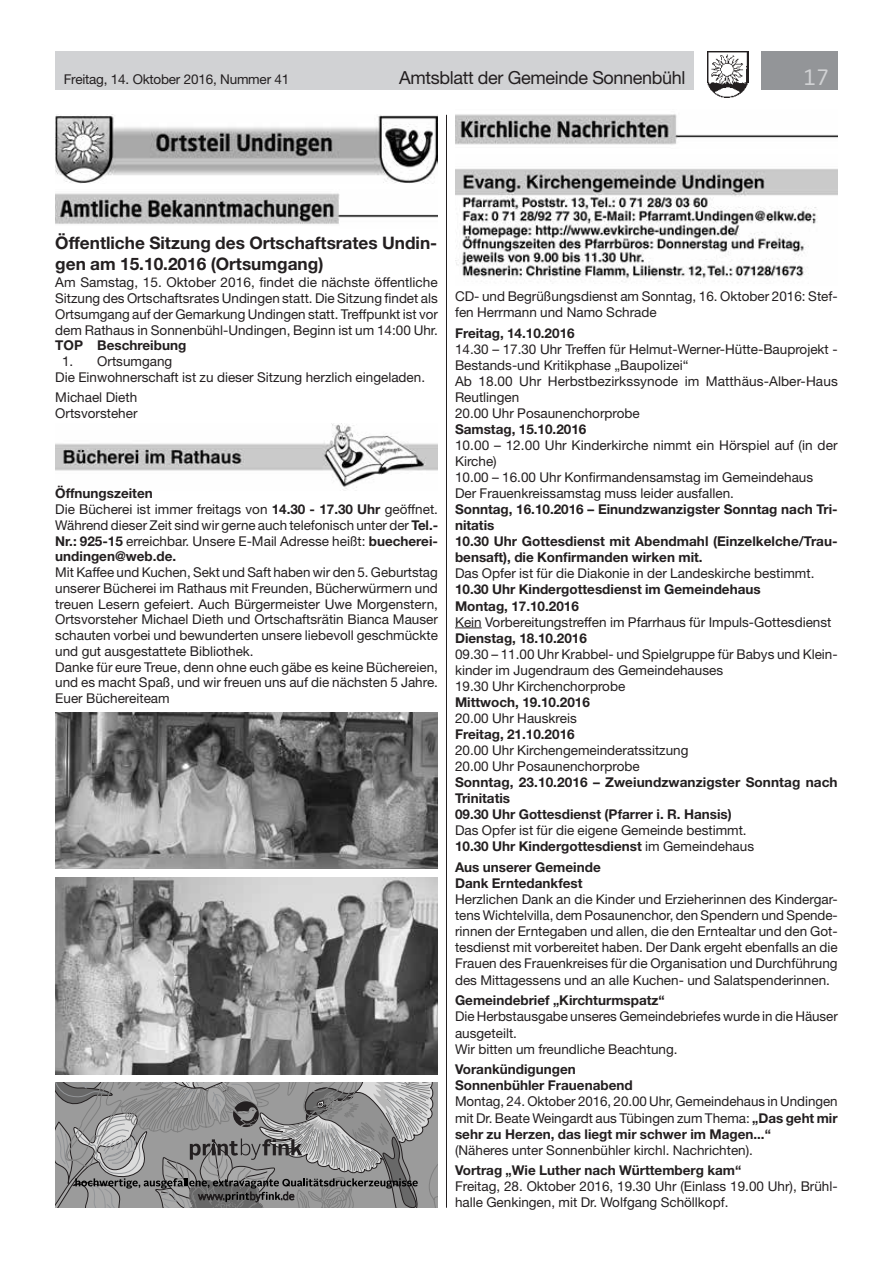
<style>
.page{position:relative;width:893px;height:1263px;background:#fff}
.page>*{position:absolute;margin:0;border:0;box-sizing:border-box;transform-origin:0 0}
.t1{font:21px "Neo Sans Std";color:#d1d2d4}
.t2{font:18px "Helvetica Neue LT Std";letter-spacing:-.02em;color:#231f20}
.t3{font:700 17.25px/20.5px "Helvetica Neue LT Std";color:#231f20}
.t4{font:13.5px/15.8px "Helvetica Neue LT Std";color:#231f20}
.t5{font:700 13.5px/16px "Helvetica Neue LT Std";color:#231f20}
.s1{font-weight:700}
</style>
<div class="page">
<div style="left:55px;top:51px;width:639px;height:38px;background:#d1d2d4"></div>
<div style="left:761px;top:51px;width:77px;height:38px;background:#939598"></div>
<img style="left:707px;top:51px;width:41px;height:47px">
<img style="left:55px;top:115px;width:383px;height:69px">
<img style="left:55px;top:193px;width:383px;height:31px">
<img style="left:55px;top:423px;width:383px;height:68px">
<img style="left:55px;top:713px;width:383px;height:155px">
<img style="left:55px;top:878px;width:383px;height:196px">
<svg style="left:455px;top:627px;width:27px;height:1px"></svg>
<img style="left:455px;top:114px;width:383px;height:31px">
<img style="left:455px;top:169px;width:383px;height:115px">
<hr style="left:446px;top:115px;width:1px;height:1093px;background:#231f20">
<svg style="left:55px;top:1082px;width:383px;height:126px;background:#8f8e8f"></svg>
<p class="t4" style="left:64px;top:71px;width:227px">Freitag, 14. Oktober 2016, Nummer 41</p>
<h2 class="t2" style="left:399px;top:67px;width:288px">Amtsblatt der Gemeinde Sonnenbühl</h2>
<h1 class="t1" style="left:804px;top:64px;width:27px">17</h1>
<p class="t3" style="left:55px;top:232px;width:384px">Öffentliche Sitzung des Ortschaftsrates Undin&shy;gen am 15.10.2016 (Ortsumgang)</p>
<p class="t4" style="left:55px;top:275px;width:384px;text-align:justify">Am Samstag, 15. Oktober 2016, findet die nächste öffentliche Sitzung des Ortschaftsrates Undingen statt. Die Sitzung findet als Ortsumgang auf der Gemarkung Undingen statt. Treffpunkt ist vor dem Rathaus in Sonnenbühl-Undingen, Beginn ist um 14:00 Uhr.</p>
<p class="t5" style="left:55px;top:337px;width:133px">TOP Beschreibung</p>
<p class="t4" style="left:55px;top:353px;width:371px;text-indent:7px">1. Ortsumgang<br>Die Einwohnerschaft ist zu dieser Sitzung herzlich eingeladen.</p>
<p class="t4" style="left:55px;top:389px;width:84px">Michael Dieth<br>Ortsvorsteher</p>
<p class="t4" style="left:55px;top:486px;width:384px"><span class="s1">Öffnungszeiten<br></span>Die Bücherei ist immer freitags von <span class="s1">14.30 - 17.30 Uhr</span> geöffnet.<br>Während dieser Zeit sind wir gerne auch telefonisch unter der <span class="s1">Tel.- Nr.: 925-15</span> erreichbar. Unsere E-Mail Adresse heißt: <span class="s1">buecherei&shy;undingen@web.de.</span></p>
<p class="t4" style="left:55px;top:564px;width:384px">Mit Kaffee und Kuchen, Sekt und Saft haben wir den 5. Geburtstag unserer Bücherei im Rathaus mit Freunden, Bücherwürmern und treuen Lesern gefeiert. Auch Bürgermeister Uwe Morgenstern, Ortsvorsteher Michael Dieth und Ortschaftsrätin Bianca Mauser schauten vorbei und bewunderten unsere liebevoll geschmückte und gut ausgestattete Bibliothek.<br>Danke für eure Treue, denn ohne euch gäbe es keine Büchereien, und es macht Spaß, und wir freuen uns auf die nächsten 5 Jahre.<br>Euer Büchereiteam</p>
<p class="t4" style="left:455px;top:288px;width:384px">CD- und Begrüßungsdienst am Sonntag, 16. Oktober 2016: Stef&shy;fen Herrmann und Namo Schrade</p>
<p class="t5" style="left:455px;top:324px;width:121px">Freitag, 14.10.2016</p>
<p class="t4" style="left:455px;top:341px;width:384px">14.30 – 17.30 Uhr Treffen für Helmut-Werner-Hütte-Bauprojekt - Bestands-und Kritikphase „Baupolizei“<br>Ab 18.00 Uhr Herbstbezirkssynode im Matthäus-Alber-Haus Reutlingen<br>20.00 Uhr Posaunenchorprobe</p>
<p class="t5" style="left:455px;top:421px;width:133px">Samstag, 15.10.2016</p>
<p class="t4" style="left:455px;top:437px;width:384px">10.00 – 12.00 Uhr Kinderkirche nimmt ein Hörspiel auf (in der Kirche)<br>10.00 – 16.00 Uhr Konfirmandensamstag im Gemeindehaus Der Frauenkreissamstag muss leider ausfallen.</p>
<p class="t5" style="left:455px;top:501px;width:384px">Sonntag, 16.10.2016 – Einundzwanzigster Sonntag nach Tri&shy;nitatis<br>10.30 Uhr Gottesdienst mit Abendmahl (Einzelkelche/Trau&shy;bensaft), die Konfirmanden wirken mit.</p>
<p class="t4" style="left:455px;top:565px;width:361px">Das Opfer ist für die Diakonie in der Landeskirche bestimmt.</p>
<p class="t5" style="left:455px;top:581px;width:307px">10.30 Uhr Kindergottesdienst im Gemeindehaus<br>Montag, 17.10.2016</p>
<p class="t4" style="left:455px;top:614px;width:378px">Kein Vorbereitungstreffen im Pfarrhaus für Impuls-Gottesdienst</p>
<p class="t5" style="left:455px;top:629px;width:133px">Dienstag, 18.10.2016</p>
<p class="t4" style="left:455px;top:646px;width:384px">09.30 – 11.00 Uhr Krabbel- und Spielgruppe für Babys und Klein&shy;kinder im Jugendraum des Gemeindehauses<br>19.30 Uhr Kirchenchorprobe</p>
<p class="t5" style="left:455px;top:694px;width:136px">Mittwoch, 19.10.2016</p>
<p class="t4" style="left:455px;top:710px;width:123px">20.00 Uhr Hauskreis</p>
<p class="t5" style="left:455px;top:726px;width:121px">Freitag, 21.10.2016</p>
<p class="t4" style="left:455px;top:742px;width:235px">20.00 Uhr Kirchengemeinderatssitzung<br>20.00 Uhr Posaunenchorprobe</p>
<p class="t5" style="left:455px;top:774px;width:384px">Sonntag, 23.10.2016 – Zweiundzwanzigster Sonntag nach<br>Trinitatis<br>09.30 Uhr Gottesdienst (Pfarrer i. R. Hansis)</p>
<p class="t4" style="left:455px;top:822px;width:301px">Das Opfer ist für die eigene Gemeinde bestimmt.<br><span class="s1">10.30 Uhr Kindergottesdienst</span> im Gemeindehaus</p>
<p class="t5" style="left:455px;top:858px;width:147px">Aus unserer Gemeinde<br>Dank Erntedankfest</p>
<p class="t4" style="left:455px;top:890px;width:384px;line-height:16.2px;text-align:justify">Herzlichen Dank an die Kinder und Erzieherinnen des Kindergar&shy;tens Wichtelvilla, dem Posaunenchor, den Spendern und Spende&shy;rinnen der Erntegaben und allen, die den Erntealtar und den Got&shy;tesdienst mit vorbereitet haben. Der Dank ergeht ebenfalls an die Frauen des Frauenkreises für die Organisation und Durchführung des Mittagessens und an alle Kuchen- und Salatspenderinnen.</p>
<p class="t5" style="left:455px;top:992px;width:211px">Gemeindebrief „Kirchturmspatz“</p>
<p class="t4" style="left:455px;top:1008px;width:384px;line-height:16.2px">Die Herbstausgabe unseres Gemeindebriefes wurde in die Häuser ausgeteilt.<br>Wir bitten um freundliche Beachtung.</p>
<p class="t5" style="left:455px;top:1061px;width:179px">Vorankündigungen<br>Sonnenbühler Frauenabend</p>
<p class="t4" style="left:455px;top:1093px;width:384px;text-align:justify">Montag, 24. Oktober 2016, 20.00 Uhr, Gemeindehaus in Undingen mit Dr. Beate Weingardt aus Tübingen zum Thema: <span class="s1">„Das geht mir sehr zu Herzen, das liegt mir schwer im Magen...“</span></p>
<p class="t4" style="left:455px;top:1142px;width:300px">(Näheres unter Sonnenbühler kirchl. Nachrichten).</p>
<p class="t5" style="left:455px;top:1162px;width:288px">Vortrag „Wie Luther nach Württemberg kam“</p>
<p class="t4" style="left:455px;top:1178px;width:384px">Freitag, 28. Oktober 2016, 19.30 Uhr (Einlass 19.00 Uhr), Brühl&shy;halle Genkingen, mit Dr. Wolfgang Schöllkopf.</p>
</div>
